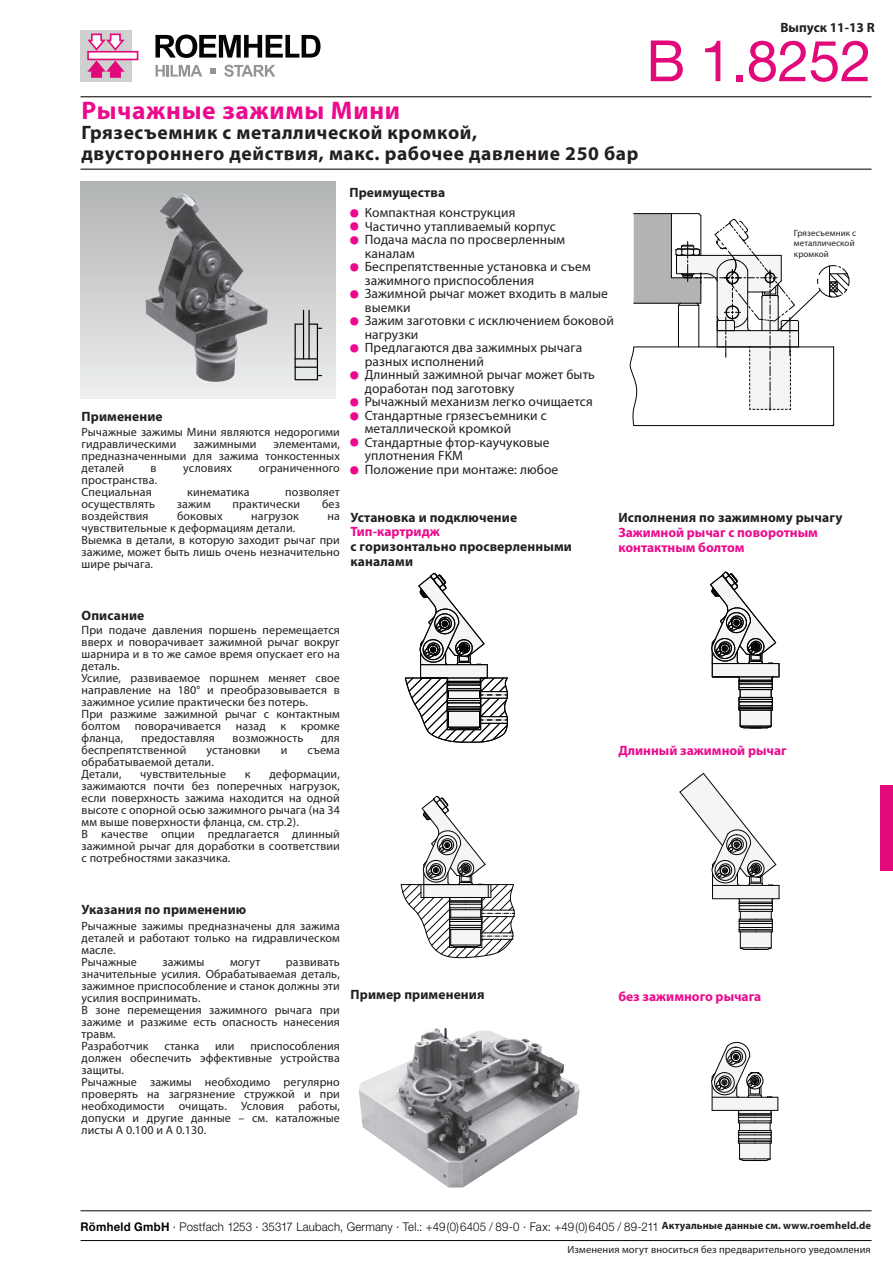
<style>
.page{position:relative;width:893px;height:1263px;background:#fff}
.page>*{position:absolute;margin:0;border:0;box-sizing:border-box;transform-origin:0 0}
.t1{font:57px "Helvetica Neue";color:#e20a7a}
.t2{font:700 45px/33.6px "Myriad Pro";color:#ec098d}
.t3{font:700 25.5px "Myriad Pro";letter-spacing:.03em;color:#ec098d}
.t4{font:700 19.5px/21px "Myriad Pro";letter-spacing:.03em;color:#231f20}
.t5{font:13.5px/13.5px "Myriad Pro";letter-spacing:.01em;color:#231f20}
.t6{font:700 13.5px/29.5px "Myriad Pro";letter-spacing:.01em;color:#231f20}
.t7{font:700 13.5px/15px "Myriad Pro";color:#ec098d}
.t8{font:12px/12px "Myriad Pro";letter-spacing:.01em;color:#231f20}
.t9{font:300 12px "Helvetica Neue";letter-spacing:.01em;color:#040503;scale:.95 1}
.t10{font:10.5px "Myriad Pro";letter-spacing:.01em;color:#231f20}
.t11{font:700 10.5px "Myriad Pro";letter-spacing:.01em;color:#231f20}
.t12{font:300 10.5px "Helvetica Neue";letter-spacing:-.005em;color:#040503}
.t13{font:9px/10.5px "Myriad Pro";letter-spacing:.01em;color:#231f20}
.s1{font-weight:700}
</style>
<div class="page">
<div style="left:80px;top:30px;width:52px;height:51px;background:#cfd1d1"></div>
<div style="left:88px;top:52px;width:50px;height:7px;background:#fff"></div>
<div style="left:87px;top:51px;width:51px;height:9px;border:2px solid #e20a7a"></div>
<svg style="left:87px;top:33px;width:39px;height:19px"></svg>
<svg style="left:87px;top:59px;width:39px;height:19px"></svg>
<svg style="left:155px;top:35px;width:165px;height:23px"></svg>
<svg style="left:156px;top:65px;width:46px;height:12px"></svg>
<svg style="left:224px;top:65px;width:51px;height:12px"></svg>
<svg style="left:210px;top:68px;width:6px;height:6px"></svg>
<hr style="left:81px;top:169px;width:790px;height:1px;background:#040503">
<hr style="left:81px;top:96px;width:790px;height:1px;background:#040503">
<div style="left:81px;top:182px;width:255px;height:217px;background:linear-gradient(to bottom,#b1b3b4,#edefef)"></div>
<div style="left:880px;top:786px;width:13px;height:85px;background:#e20a7a"></div>
<svg style="left:630px;top:213px;width:220px;height:213px"></svg>
<svg style="left:679px;top:773px;width:101px;height:177px"></svg>
<hr style="left:303px;top:310px;width:1px;height:49px;background:#040503">
<hr style="left:308px;top:310px;width:2px;height:49px;background:#040503">
<svg style="left:294px;top:323px;width:28px;height:58px;background:#b4b5b5"></svg>
<svg style="left:404px;top:572px;width:104px;height:171px"></svg>
<svg style="left:400px;top:795px;width:115px;height:164px"></svg>
<svg style="left:711px;top:1042px;width:67px;height:119px"></svg>
<svg style="left:710px;top:571px;width:69px;height:158px"></svg>
<img style="left:359px;top:1028px;width:220px;height:160px">
<img style="left:145px;top:194px;width:123px;height:188px">
<hr style="left:81px;top:1240px;width:790px;height:1px;background:#040503">
<hr style="left:81px;top:1211px;width:790px;height:1px;background:#040503">
<p class="t6" style="left:780px;top:13px;width:96px">Выпуск 11-13 R</p>
<h3 class="t3" style="left:82px;top:95px;width:320px">Рычажные зажимы Мини</h3>
<h3 class="t4" style="left:82px;top:122px;width:558px">Грязесъемник с металлической кромкой,<br>двустороннего действия, макс. рабочее давление 250 бар</h3>
<p class="t6" style="left:349px;top:178px;width:97px">Преимущества</p>
<h1 class="t1" style="left:646px;top:41px;width:227px">B 1.8252</h1>
<p class="t6" style="left:82px;top:401px;width:83px">Применение</p>
<p class="t8" style="left:82px;top:426px;width:260px">Рычажные зажимы Мини являются недорогими гидравлическими</p>
<p class="t8" style="left:82px;top:438px;width:260px;text-align:justify;text-indent:192px">элементами, предназначенными для зажима тонкостенных деталей</p>
<p class="t8" style="left:193px;top:438px;width:65px">зажимными</p>
<p class="t8" style="left:151px;top:462px;width:7px">в</p>
<p class="t8" style="left:183px;top:462px;width:50px">условиях</p>
<p class="t8" style="left:259px;top:462px;width:83px">ограниченного</p>
<p class="t8" style="left:82px;top:474px;width:77px">пространства.<br>Специальная</p>
<p class="t8" style="left:187px;top:486px;width:64px">кинематика</p>
<p class="t8" style="left:285px;top:486px;width:56px">позволяет</p>
<p class="t8" style="left:82px;top:498px;width:75px">осуществлять</p>
<p class="t8" style="left:177px;top:498px;width:35px">зажим</p>
<p class="t8" style="left:233px;top:498px;width:69px">практически</p>
<p class="t8" style="left:322px;top:498px;width:19px">без</p>
<p class="t8" style="left:82px;top:510px;width:68px">воздействия</p>
<p class="t8" style="left:177px;top:510px;width:47px">боковых</p>
<p class="t8" style="left:251px;top:510px;width:49px">нагрузок</p>
<p class="t8" style="left:327px;top:510px;width:14px">на</p>
<p class="t8" style="left:82px;top:522px;width:260px">чувствительные к деформациям детали.<br>Выемка в детали, в которую заходит рычаг при зажиме, может быть лишь очень незначительно шире рычага.</p>
<p class="t5" style="left:365px;top:206px;width:251px">Компактная конструкция<br>Частично утапливаемый корпус<br>Подача масла по просверленным каналам<br>Беспрепятственные установка и съем зажимного приспособления<br>Зажимной рычаг может входить в малые выемки<br>Зажим заготовки с исключением боковой нагрузки<br>Предлагаются два зажимных рычага разных исполнений<br>Длинный зажимной рычаг может быть доработан под заготовку<br>Рычажный механизм легко очищается<br>Стандартные грязесъемники с металлической кромкой<br>Стандартные фтор-каучуковые уплотнения FKM<br>Положение при монтаже: любое</p>
<h2 class="t2" style="left:348px;top:195px;width:13px;line-height:40.8px">... .</h2>
<h2 class="t2" style="left:348px;top:266px;width:13px">.</h2>
<h2 class="t2" style="left:348px;top:293px;width:13px">.</h2>
<h2 class="t2" style="left:348px;top:320px;width:13px">.</h2>
<h2 class="t2" style="left:348px;top:347px;width:13px;text-align:justify">. .. .</h2>
<h2 class="t2" style="left:348px;top:441px;width:13px">.</h2>
<p class="t13" style="left:794px;top:228px;width:64px">Грязесъемник с металлической кромкой</p>
<p class="t6" style="left:350px;top:502px;width:223px">Установка и подключение<br>с горизонтально просверленными</p>
<p class="t6" style="left:350px;top:547px;width:64px">каналами</p>
<p class="t7" style="left:350px;top:523px;width:91px">Тип-картридж</p>
<p class="t6" style="left:618px;top:502px;width:225px">Исполнения по зажимному рычагу</p>
<p class="t7" style="left:618px;top:525px;width:201px">Зажимной рычаг с поворотным контактным болтом</p>
<p class="t6" style="left:82px;top:600px;width:64px">Описание</p>
<p class="t8" style="left:82px;top:624px;width:260px">При подаче давления поршень перемещается вверх и поворачивает зажимной рычаг вокруг шарнира и в то же самое время опускает его на деталь.<br>Усилие, развиваемое поршнем меняет свое направление на 180° и преобразовывается в зажимное усилие практически без потерь.<br>При разжиме зажимной рычаг с контактным болтом поворачивается назад к кромке фланца,</p>
<p class="t8" style="left:141px;top:732px;width:75px">предоставляя</p>
<p class="t8" style="left:233px;top:732px;width:72px">возможность</p>
<p class="t8" style="left:321px;top:732px;width:20px">для</p>
<p class="t8" style="left:82px;top:744px;width:106px">беспрепятственной</p>
<p class="t8" style="left:206px;top:744px;width:56px">установки</p>
<p class="t8" style="left:281px;top:744px;width:8px">и</p>
<p class="t8" style="left:307px;top:744px;width:34px">съема</p>
<p class="t8" style="left:82px;top:756px;width:134px">обрабатываемой детали.<br>Детали,</p>
<p class="t8" style="left:82px;top:768px;width:260px;text-indent:188px">деформации, зажимаются почти без поперечных нагрузок, если поверхность зажима находится на одной высоте с опорной осью зажимного рычага (на 34 мм выше поверхности фланца, см. стр.2).<br>В качестве опции предлагается длинный зажимной рычаг для доработки в соответствии с потребностями заказчика.</p>
<p class="t8" style="left:140px;top:768px;width:87px">чувствительные</p>
<p class="t8" style="left:245px;top:768px;width:7px">к</p>
<p class="t7" style="left:618px;top:743px;width:170px">Длинный зажимной рычаг</p>
<p class="t6" style="left:82px;top:894px;width:166px">Указания по применению</p>
<p class="t8" style="left:82px;top:919px;width:260px">Рычажные зажимы предназначены для зажима деталей и работают только на гидравлическом масле.<br>Рычажные</p>
<p class="t8" style="left:82px;top:955px;width:260px;text-indent:204px">развивать значительные усилия. Обрабатываемая деталь, зажимное приспособление и станок должны эти усилия воспринимать.<br>В зоне перемещения зажимного рычага при зажиме и разжиме есть опасность нанесения травм.<br>Разработчик</p>
<p class="t8" style="left:163px;top:955px;width:43px">зажимы</p>
<p class="t8" style="left:230px;top:955px;width:32px">могут</p>
<p class="t8" style="left:82px;top:1039px;width:260px;text-indent:169px">приспособления должен обеспечить эффективные устройства защиты.<br>Рычажные зажимы необходимо регулярно проверять на загрязнение стружкой и при необходимости очищать. Условия работы, допуски и другие данные – см. каталожные листы A 0.100 и A 0.130.</p>
<p class="t8" style="left:164px;top:1039px;width:36px">станка</p>
<p class="t8" style="left:215px;top:1039px;width:21px">или</p>
<p class="t6" style="left:350px;top:979px;width:135px">Пример применения</p>
<p class="t7" style="left:618px;top:989px;width:144px">без зажимного рычага</p>
<p class="t11" style="left:662px;top:1219px;width:211px">Актуальные данные см. www.roemheld.de</p>
<p class="t10" style="left:567px;top:1243px;width:305px">Изменения могут вноситься без предварительного уведомления</p>
<p class="t9" style="left:81px;top:1222px;width:834px"><span class="s1">Römheld GmbH</span> · Postfach 1253 · 35317 Laubach, Germany · Tel.: +49 (0) 6405 / 89-0 · Fax: +49 (0) 6405 / 89-211 <span class="s1">Actual issue see www.roemheld.com</span></p>
<p class="t12" style="left:701px;top:1247px;width:172px">Subject to change without prior notice</p>
</div>
